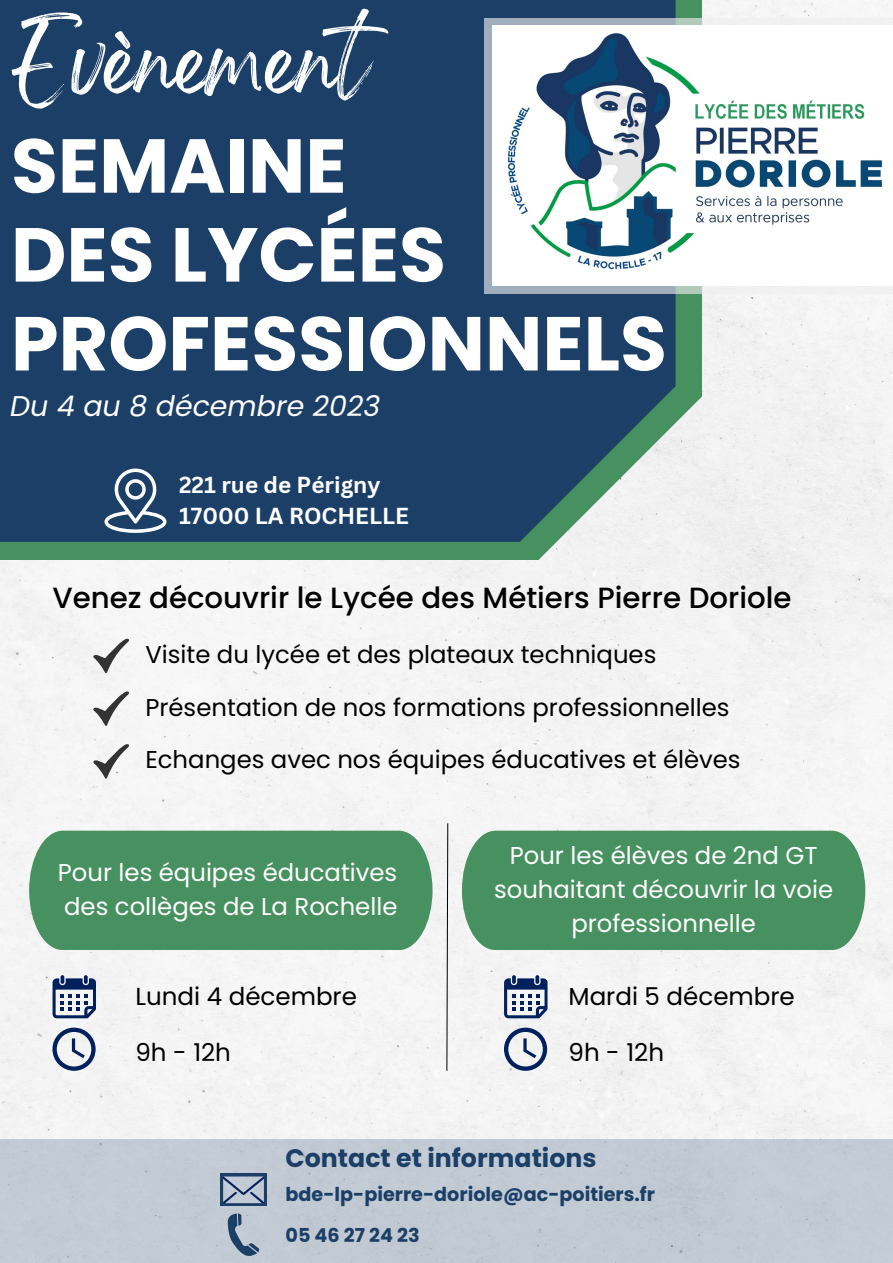
<style>
.page{position:relative;width:893px;height:1263px;background:#fff}
.page>*{position:absolute;margin:0;border:0;box-sizing:border-box;transform-origin:0 0}
.t1{font:700 76.28px/88.9px "Poppins";color:#fff}
.t2{font:66px "Gellatio";color:#fdfefe}
.t3{font:500 29.25px "Poppins";color:#000}
.t4{font:italic 28.42px "Poppins";color:#fff}
.t5{font:700 25.28px "Poppins";color:#1c3f68}
.t6{font:24.53px "Poppins";color:#000}
.t7{font:24.3px "Poppins";color:#000}
.t8{font:24.3px/33.8px "Poppins";color:#fff;text-align:center}
.t9{font:700 22.58px "Canva Sans";color:#fff}
.t10{font:700 19.2px "Poppins";color:#1c3f68}
</style>
<div class="page">
<div style="left:0;top:0;width:893px;height:1139px;background:#f4f4f4"></div>
<svg style="left:0;top:0;width:702px;height:560px;fill:#479160"></svg>
<div style="left:0;top:0;width:675px;height:542px;background:#1c3f68"></div>
<svg style="left:93px;top:689px;width:37px;height:37px"></svg>
<svg style="left:93px;top:741px;width:37px;height:38px"></svg>
<svg style="left:93px;top:636px;width:37px;height:37px"></svg>
<div style="left:462px;top:831px;width:403px;height:119px;background:#479160"></div>
<svg style="left:446px;top:823px;width:2px;height:248px"></svg>
<svg style="left:53px;top:975px;width:43px;height:43px"></svg>
<svg style="left:52px;top:1027px;width:44px;height:44px"></svg>
<svg style="left:484px;top:18px;width:409px;height:275px;fill:#a0adbc"></svg>
<div style="left:0;top:1139px;width:893px;height:124px;background:#c2cad4"></div>
<svg style="left:220px;top:1174px;width:46px;height:32px"></svg>
<svg style="left:228px;top:1213px;width:31px;height:43px"></svg>
<svg style="left:104px;top:468px;width:62px;height:65px"></svg>
<div style="left:29px;top:831px;width:403px;height:119px;background:#479160"></div>
<svg style="left:504px;top:975px;width:43px;height:43px"></svg>
<svg style="left:504px;top:1027px;width:43px;height:44px"></svg>
<img style="left:493px;top:26px;width:399px;height:260px">
<p class="t2" style="left:11px;top:46px;width:394px">Evènement</p>
<p class="t1" style="left:11px;top:122px;width:337px">SEMAINE</p>
<p class="t1" style="left:11px;top:210px;width:657px">DES LYCÉES<br>PROFESSIONNELS</p>
<p class="t4" style="left:10px;top:386px;width:371px">Du 4 au 8 décembre 2023</p>
<p class="t9" style="left:179px;top:468px;width:203px">221 rue de Périgny</p>
<p class="t9" style="left:179px;top:500px;width:231px">17000 LA ROCHELLE</p>
<p class="t3" style="left:52px;top:577px;width:740px">Venez découvrir le Lycée des Métiers Pierre Doriole</p>
<p class="t7" style="left:145px;top:637px;width:512px">Visite du lycée et des plateaux techniques</p>
<p class="t7" style="left:145px;top:690px;width:586px">Présentation de nos formations professionnelles</p>
<p class="t7" style="left:145px;top:743px;width:597px">Echanges avec nos équipes éducatives et élèves</p>
<p class="t8" style="left:58px;top:856px;width:341px">Pour les équipes éducatives</p>
<p class="t8" style="left:64px;top:890px;width:335px">des collèges de La Rochelle</p>
<p class="t6" style="left:135px;top:979px;width:223px">Lundi 4 décembre</p>
<p class="t6" style="left:135px;top:1035px;width:97px">9h - 12h</p>
<p class="t8" style="left:494px;top:839px;width:340px">Pour les élèves de 2nd GT souhaitant découvrir la voie professionnelle</p>
<p class="t6" style="left:568px;top:979px;width:228px">Mardi 5 décembre</p>
<p class="t6" style="left:568px;top:1035px;width:97px">9h - 12h</p>
<p class="t5" style="left:286px;top:1141px;width:312px">Contact et informations</p>
<p class="t10" style="left:286px;top:1181px;width:371px">bde-lp-pierre-doriole@ac-poitiers.fr</p>
<p class="t10" style="left:286px;top:1221px;width:136px">05 46 27 24 23</p>
</div>
